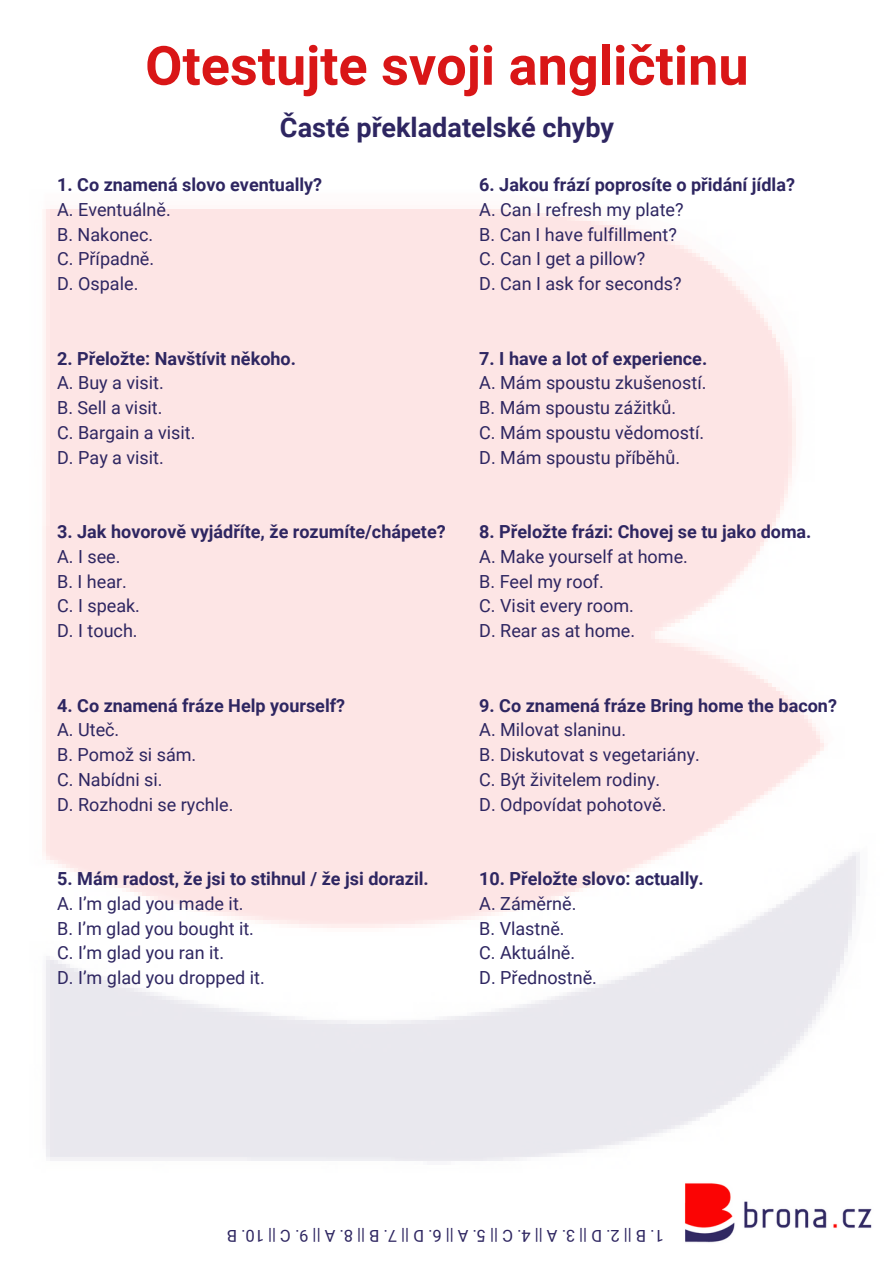
<style>
.page{position:relative;width:894px;height:1264px;background:#fff}
.page>*{position:absolute;margin:0;border:0;box-sizing:border-box;transform-origin:0 0}
.t1{font:700 54px "Roboto";color:#d91617}
.t2{font:700 27px "Roboto";color:#2e2661}
.t3{font:18px/24.8px "Roboto";color:#2e2661}
.t4{font:700 18px "Roboto";color:#2e2661}
.t5{font:16.5px "Roboto";color:#2e2661}
</style>
<div class="page">
<img style="left:42px;top:209px;width:830px;height:1034px">
<h1 class="t1" style="left:145px;top:35px;width:604px">Otestujte svoji angličtinu</h1>
<h2 class="t2" style="left:280px;top:112px;width:335px">Časté překladatelské chyby</h2>
<p class="t4" style="left:57px;top:174px;width:266px">1. Co znamená slovo eventually?</p>
<p class="t3" style="left:57px;top:197px;width:115px">A. Eventuálně.<br>B. Nakonec.<br>C. Případně.<br>D. Ospale.</p>
<p class="t4" style="left:57px;top:348px;width:240px">2. Přeložte: Navštívit někoho.</p>
<p class="t3" style="left:57px;top:371px;width:140px">A. Buy a visit.<br>B. Sell a visit.<br>C. Bargain a visit.<br>D. Pay a visit.</p>
<p class="t4" style="left:57px;top:521px;width:390px">3. Jak hovorově vyjádříte, že rozumíte/chápete?</p>
<p class="t3" style="left:57px;top:544px;width:84px">A. I see.<br>B. I hear.<br>C. I speak.<br>D. I touch.</p>
<p class="t4" style="left:57px;top:695px;width:289px">4. Co znamená fráze Help yourself?</p>
<p class="t3" style="left:57px;top:717px;width:178px">A. Uteč.<br>B. Pomož si sám.<br>C. Nabídni si.<br>D. Rozhodni se rychle.</p>
<p class="t4" style="left:57px;top:868px;width:373px">5. Mám radost, že jsi to stihnul / že jsi dorazil.</p>
<p class="t3" style="left:57px;top:891px;width:209px">A. I’m glad you made it.<br>B. I’m glad you bought it.<br>C. I’m glad you ran it.<br>D. I’m glad you dropped it.</p>
<p class="t4" style="left:479px;top:174px;width:317px">6. Jakou frází poprosíte o přidání jídla?</p>
<p class="t3" style="left:479px;top:197px;width:206px">A. Can I refresh my plate?<br>B. Can I have fulfillment?<br>C. Can I get a pillow?<br>D. Can I ask for seconds?</p>
<p class="t4" style="left:479px;top:348px;width:229px">7. I have a lot of experience.</p>
<p class="t3" style="left:479px;top:371px;width:229px">A. Mám spoustu zkušeností.<br>B. Mám spoustu zážitků.<br>C. Mám spoustu vědomostí.<br>D. Mám spoustu příběhů.</p>
<p class="t4" style="left:479px;top:521px;width:333px">8. Přeložte frázi: Chovej se tu jako doma.</p>
<p class="t3" style="left:479px;top:544px;width:210px">A. Make yourself at home.<br>B. Feel my roof.<br>C. Visit every room.<br>D. Rear as at home.</p>
<p class="t4" style="left:479px;top:695px;width:359px">9. Co znamená fráze Bring home the bacon?</p>
<p class="t3" style="left:479px;top:717px;width:222px">A. Milovat slaninu.<br>B. Diskutovat s vegetariány.<br>C. Být živitelem rodiny.<br>D. Odpovídat pohotově.</p>
<p class="t4" style="left:479px;top:868px;width:226px">10. Přeložte slovo: actually.</p>
<p class="t3" style="left:479px;top:891px;width:119px">A. Záměrně.<br>B. Vlastně.<br>C. Aktuálně.<br>D. Přednostně.</p>
<p class="t5" style="left:663px;top:1245px;width:438px;rotate:-180deg">B. 1 D. 2| | A. 3| | C. 4| | A. 5| | D. 6| | B. 7| | A. 8| | C. 9| | B. 01| |</p>
</div>
